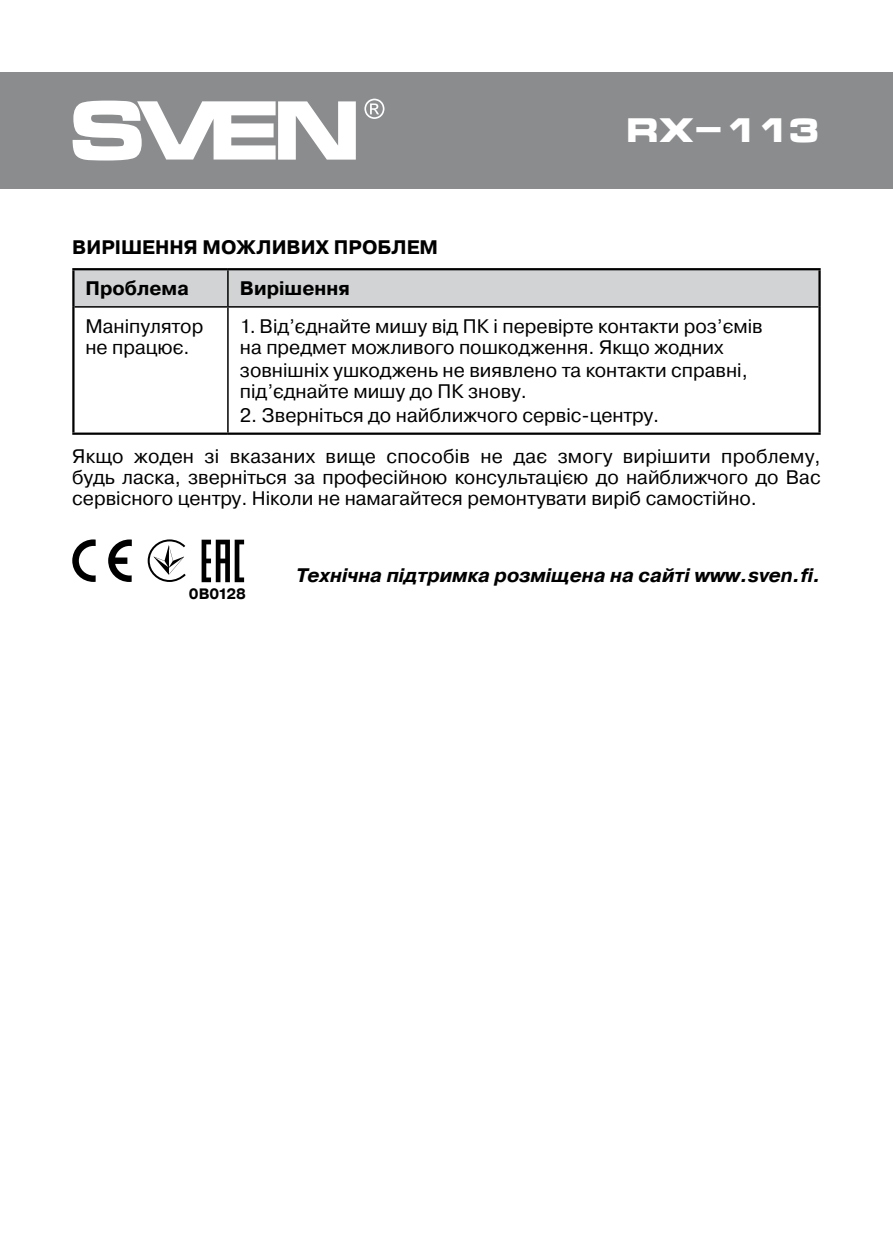
<style>
.page{position:relative;width:893px;height:1259px;background:#fff}
.page>*{position:absolute;margin:0;border:0;box-sizing:border-box;transform-origin:0 0}
.t1{font:700 33px "Micra";color:#fff}
.t2{font:19.5px/21px "Pragmatica";color:#000}
.t3{font:italic 700 19.5px "Pragmatica";color:#000}
.t4{font:700 19.5px/41.4px "Pragmatica";color:#000}
.t5{font:700 15px "Pragmatica";color:#000}
</style>
<div class="page">
<div style="left:0;top:72px;width:893px;height:117px;background:#8a8c8e"></div>
<svg style="left:73px;top:101px;width:283px;height:59px"></svg>
<svg style="left:364px;top:99px;width:20px;height:20px"></svg>
<div style="left:75px;top:270px;width:743px;height:36px;background:#d1d3d4"></div>
<hr style="left:72px;top:307px;width:3px;height:125px;background:#000">
<hr style="left:818px;top:307px;width:3px;height:125px;background:#000">
<hr style="left:72px;top:432px;width:156px;height:3px;background:#000">
<hr style="left:228px;top:432px;width:593px;height:3px;background:#000">
<hr style="left:72px;top:268px;width:156px;height:2px;background:#000">
<hr style="left:72px;top:270px;width:3px;height:37px;background:#000">
<hr style="left:228px;top:268px;width:593px;height:2px;background:#000">
<hr style="left:818px;top:270px;width:3px;height:37px;background:#000">
<hr style="left:227px;top:270px;width:2px;height:36px;background:#000">
<hr style="left:75px;top:306px;width:153px;height:2px;background:#000">
<hr style="left:228px;top:306px;width:590px;height:2px;background:#000">
<hr style="left:227px;top:308px;width:2px;height:124px;background:#000">
<svg style="left:202px;top:539px;width:42px;height:43px"></svg>
<svg style="left:108px;top:539px;width:24px;height:43px"></svg>
<svg style="left:72px;top:539px;width:24px;height:43px"></svg>
<svg style="left:148px;top:539px;width:38px;height:43px"></svg>
<p class="t4" style="left:85px;top:226px;width:354px;text-indent:-13px">ВИРІШЕННЯ МОЖЛИВИХ ПРОБЛЕМ<br>Проблема</p>
<p class="t4" style="left:240px;top:268px;width:111px">Вирішення</p>
<h1 class="t1" style="left:626px;top:113px;width:196px">RX-113</h1>
<p class="t2" style="left:85px;top:316px;width:119px">Маніпулятор не працює.</p>
<p class="t2" style="left:240px;top:316px;width:524px">1. Від’єднайте мишу від ПК і перевірте контакти роз’ємів на предмет можливого пошкодження. Якщо жодних</p>
<p class="t2" style="left:240px;top:360px;width:509px">зовнішніх ушкоджень не виявлено та контакти справні, під’єднайте мишу до ПК знову.</p>
<p class="t2" style="left:72px;top:395px;width:750px;line-height:40.8px;text-align:center">2. Зверніться до найближчого сервіс-центру.<br>Якщо жоден зі вказаних вище способів не дає змогу вирішити проблему,</p>
<p class="t2" style="left:72px;top:467px;width:750px">будь ласка, зверніться за професійною консультацією до найближчого до Вас сервісного центру. Ніколи не намагайтеся ремонтувати виріб самостійно.</p>
<p class="t5" style="left:189px;top:584px;width:59px">0B0128</p>
<p class="t3" style="left:296px;top:563px;width:526px">Технічна підтримка розміщена на сайті www.sven.fi.</p>
</div>
